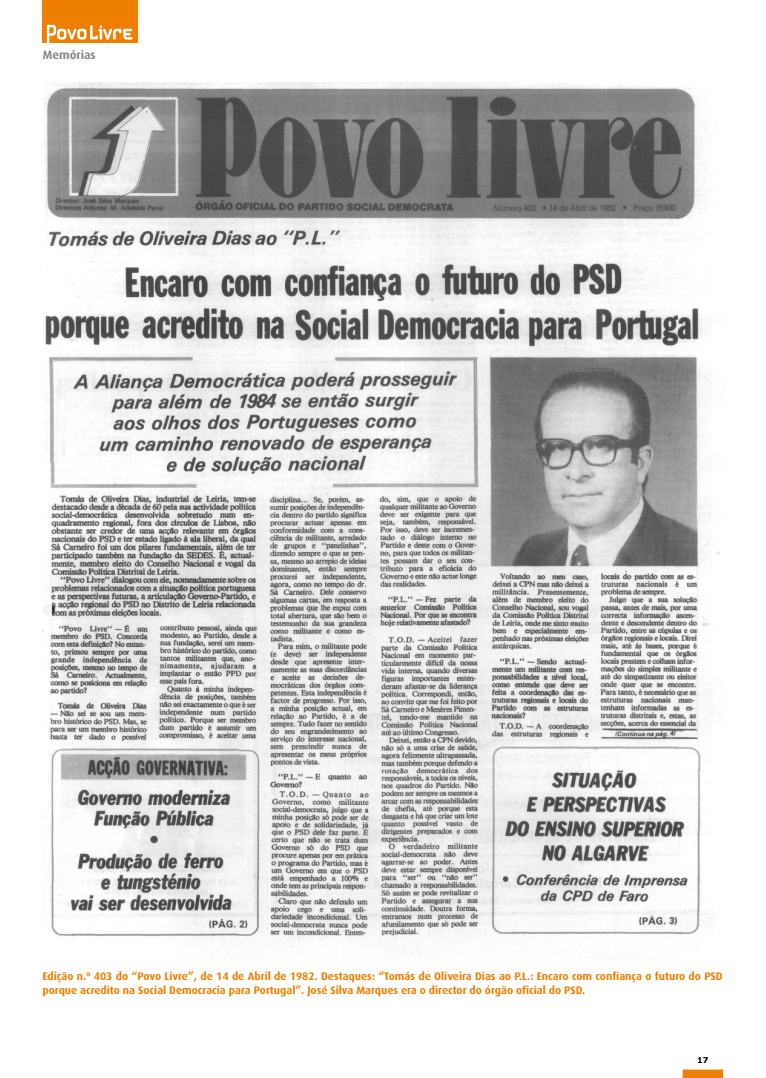
<style>
.page{position:relative;width:766px;height:1078px;background:#fff}
.page>*{position:absolute;margin:0;border:0;box-sizing:border-box;transform-origin:0 0}
.t1{font:700 12px "Dax";color:#87888a}
.t2{font:700 11px/13.2px "Dax";color:#ee7f00}
.t3{font:700 8px "Verdana";color:#000}
</style>
<div class="page">
<div style="left:682px;top:1069px;width:40px;height:8px;background:#ee7f00;border:1px solid #ee7f00"></div>
<img style="left:43px;top:83px;width:677px;height:874px">
<div style="left:43px;top:0;width:95px;height:43px;background:#ee7f00"></div>
<svg style="left:47px;top:25px;width:85px;height:18px"></svg>
<p class="t1" style="left:43px;top:48px;width:54px">Memórias</p>
<p class="t2" style="left:43px;top:969px;width:681px">Edição n.º 403 do “Povo Livre”, de 14 de Abril de 1982. Destaques: “Tomás de Oliveira Dias ao P.L.: Encaro com confiança o futuro do PSD porque acredito na Social Democracia para Portugal”. José Silva Marques era o director do órgão oficial do PSD.</p>
<p class="t3" style="left:697px;top:1054px;width:13px">17</p>
</div>
